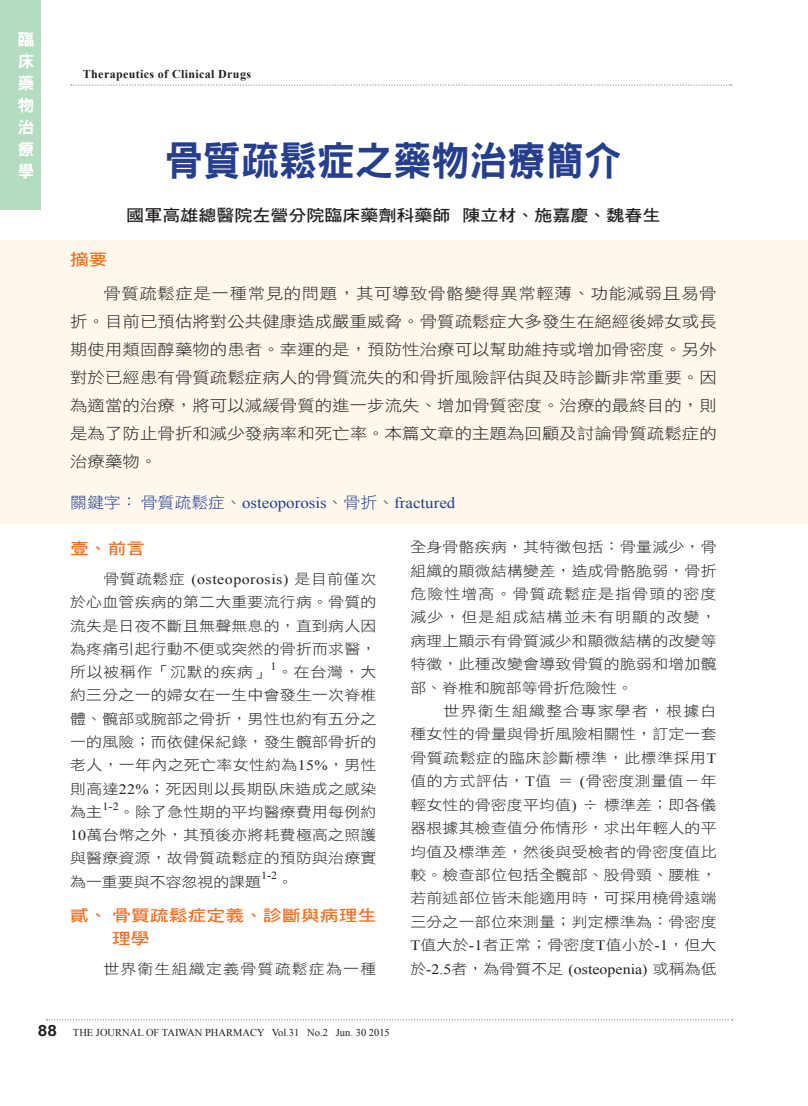
<style>
.page{position:relative;width:808px;height:1106px;background:#fff}
.page>*{position:absolute;margin:0;border:0;box-sizing:border-box;transform-origin:0 0}
._01-文標{font:40.5px "DF Hei Std W9";color:#253f8e;scale:.94 1}
.t1{font:16.5px/22px "DF Hei Std W9";color:#fff;text-align:justify}
._02-作者{font:16.2px "DF Hei Std W7";color:#231f20;scale:1.11 1}
._03-大標壹{font:15.9px/23.2px "DF Hei Std W7";letter-spacing:.005em;color:#f36e21;scale:1.18 1}
.中文摘要-內文{font:15.75px/28px "DF Hei Std W3";letter-spacing:.005em;color:#231f20;text-align:justify;scale:1.11 1}
.關鍵詞-中文{font:15.75px "Times New Roman";color:#253f8e;scale:1.08 1}
.一般內文{font:14.4px/23.4px "DF Hei Std W3";letter-spacing:.015em;color:#231f20;text-align:justify;scale:1.11 1}
.一般內文-2{font:14.4px "DF Hei Std W3";letter-spacing:.075em;color:#231f20;scale:1.11 1}
.t2{font:700 12px "Times New Roman";letter-spacing:.03em;color:#231f20}
.一般內文-3{font:10.95px "Times New Roman";color:#231f20;scale:1.11 1}
.t3{font:10.5px "Times New Roman";color:#231f20}
.s1{font-family:"DF Hei Std W3"}
.s2{font-family:"Times New Roman"}
.s3{font-family:"Arial";font-weight:700;font-size:15.6px}
</style>
<div class="page">
<svg style="left:71px;top:84px;width:661px;height:2px"></svg>
<div style="left:0;top:0;width:41px;height:209px;background:#b3dcc0"></div>
<svg style="left:47px;top:1019px;width:685px;height:1px"></svg>
<div style="left:0;top:241px;width:808px;height:283px;background:#fef8ec"></div>
<p class="t1" style="left:18px;top:27px;width:17px">臨床藥物治療學</p>
<p class="t2" style="left:83px;top:66px;width:170px">Therapeutics of Clinical Drugs</p>
<p class="_01-文標" style="left:165px;top:139px;width:487px">骨質疏鬆症之藥物治療簡介</p>
<p class="_02-作者" style="left:126px;top:206px;width:483px">國軍高雄總醫院左營分院臨床藥劑科藥師 陳立材、施嘉慶、魏春生</p>
<p class="_03-大標壹" style="left:70px;top:247px;width:33px">摘要</p>
<p class="中文摘要-內文" style="left:70px;top:279px;width:584px;text-indent:33px">骨質疏鬆症是一種常見的問題，其可導致骨骼變得異常輕薄、功能減弱且易骨折。目前已預估將對公共健康造成嚴重威脅。骨質疏鬆症大多發生在絕經後婦女或長期使用類固醇藥物的患者。幸運的是，預防性治療可以幫助維持或增加骨密度。另外對於已經患有骨質疏鬆症病人的骨質流失的和骨折風險評估與及時診斷非常重要。因為適當的治療，將可以減緩骨質的進一步流失、增加骨質密度。治療的最終目的，則是為了防止骨折和減少發病率和死亡率。本篇文章的主題為回顧及討論骨質疏鬆症的治療藥物。</p>
<p class="關鍵詞-中文" style="left:70px;top:492px;width:358px"><span class="s1">關鍵字：骨質疏鬆症、</span>osteoporosis<span class="s1">、骨折、</span>fractured</p>
<p class="_03-大標壹" style="left:70px;top:536px;width:65px">壹、前言</p>
<p class="一般內文" style="left:70px;top:567px;width:277px;text-indent:33px">骨質疏鬆症 <span class="s2">(osteoporosis)</span> 是目前僅次於心血管疾病的第二大重要流行病。骨質的流失是日夜不斷且無聲無息的，直到病人因為疼痛引起行動不便或突然的骨折而求醫，所以被稱作「沉默的疾病」</p>
<p class="一般內文" style="left:410px;top:535px;width:277px">全身骨骼疾病，其特徵包括：骨量減少，骨組織的顯微結構變差，造成骨骼脆弱，骨折危險性增高。骨質疏鬆症是指骨頭的密度減少，但是組成結構並未有明顯的改變，病理上顯示有骨質減少和顯微結構的改變等特徵，此種改變會導致骨質的脆弱和增加髖部、脊椎和腕部等骨折危險性。</p>
<p class="一般內文" style="left:410px;top:699px;width:277px;text-indent:33px">世界衛生組織整合專家學者，根據白種女性的骨量與骨折風險相關性，訂定一套骨質疏鬆症的臨床診斷標準，此標準採用<span class="s2">T</span>值的方式評估，<span class="s2">T</span>值＝ <span class="s2">(</span>骨密度測量值－年輕女性的骨密度平均值<span class="s2">)</span> ÷ 標準差；即各儀器根據其檢查值分佈情形，求出年輕人的平均值及標準差，然後與受檢者的骨密度值比較。檢查部位包括全髖部、股骨頸、腰椎，若前述部位皆未能適用時，可採用橈骨遠端三分之一部位來測量；判定標準為：骨密度<span class="s2">T</span>值大於<span class="s2">-1</span>者正常；骨密度<span class="s2">T</span>值小於<span class="s2">-1</span>，但大於<span class="s2">-2.5</span>者，為骨質不足 <span class="s2">(osteopenia)</span> 或稱為低</p>
<p class="一般內文-3" style="left:270px;top:659px;width:7px">1</p>
<p class="一般內文" style="left:70px;top:660px;width:277px;text-indent:207px">。在台灣，大約三分之一的婦女在一生中會發生一次脊椎體、髖部或腕部之骨折，男性也約有五分之一的風險；而依健保紀錄，發生髖部骨折的老人，一年內之死亡率女性約為<span class="s2">15%</span>，男性則高達<span class="s2">22%</span>；死因則以長期臥床造成之感染為主</p>
<p class="一般內文-3" style="left:102px;top:798px;width:16px">1-2</p>
<p class="一般內文" style="left:70px;top:799px;width:277px;text-indent:49px">。除了急性期的平均醫療費用每例約<span class="s2">10</span>萬台幣之外，其預後亦將耗費極高之照護與醫療資源，故骨質疏鬆症的預防與治療實為一重要與不容忽視的課題</p>
<p class="一般內文-3" style="left:261px;top:868px;width:16px">1-2</p>
<p class="一般內文" style="left:277px;top:869px;width:16px">。</p>
<p class="_03-大標壹" style="left:112px;top:903px;width:225px;text-indent:-42px">貳、骨質疏鬆症定義、診斷與病理生理學</p>
<p class="一般內文-2" style="left:103px;top:960px;width:247px">世界衛生組織定義骨質疏鬆症為一種</p>
<p class="t3" style="left:38px;top:1025px;width:354px"><span class="s3">88</span> THE JOURNAL OF TAIWAN PHARMACY Vol.31 No.2 Jun. 30 2015</p>
</div>
